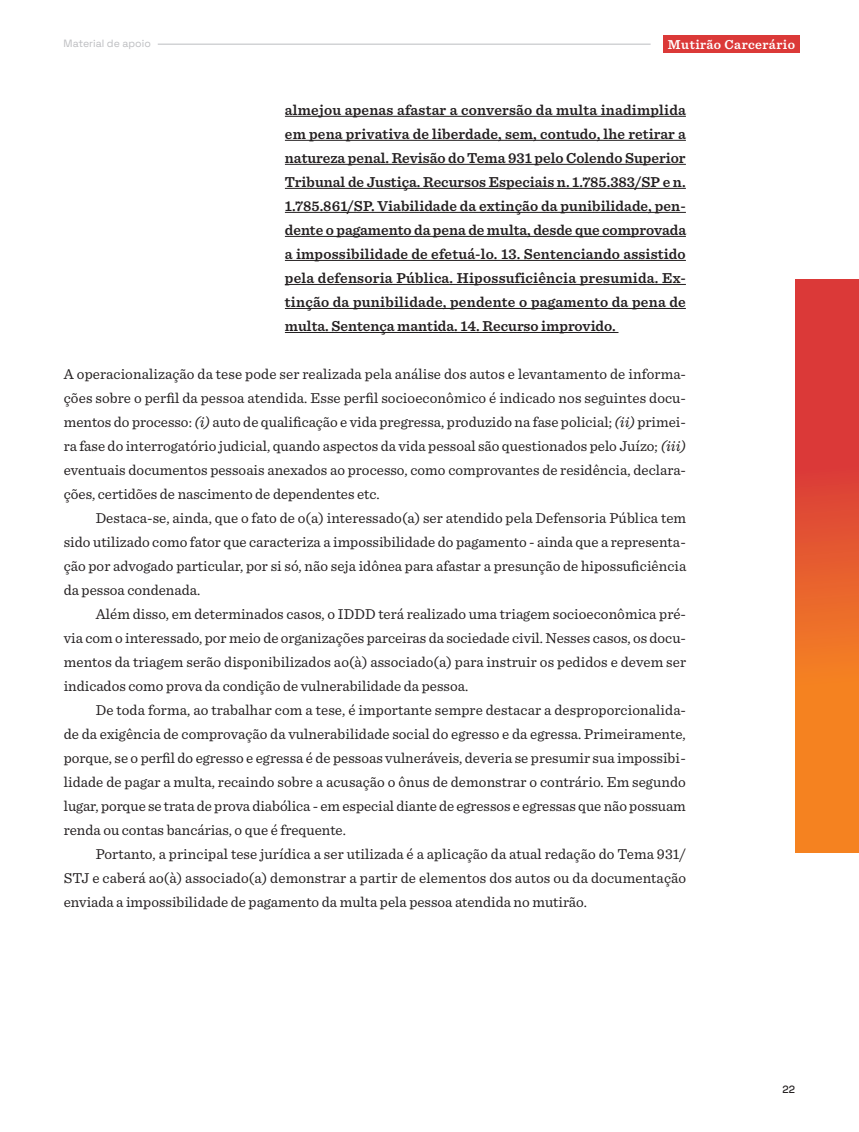
<style>
.page{position:relative;width:859px;height:1132px;background:#fff}
.page>*{position:absolute;margin:0;border:0;box-sizing:border-box;transform-origin:0 0}
._02_Texto_corrido_pa{font:15px/24px "Sentinel";color:#231f20;text-align:justify}
._000_notatxt{font:600 15px/24px "Sentinel";color:#231f20;text-align:justify}
._01_Texto_corrido_pr{font:15px/24px "Sentinel";color:#231f20;text-align:justify}
.t1{font:600 13.5px "Sentinel";letter-spacing:.035em;color:#fff}
.t2{font:300 10.5px "Space Grotesk";color:#bcbdc0}
.t3{font:300 10.5px "Space Grotesk";color:#231f20}
.s1{font-style:italic}
</style>
<div class="page">
<div style="left:663px;top:35px;width:137px;height:18px;background:#db3938"></div>
<hr style="left:158px;top:44px;width:493px;height:1px;background:#bcbdc0">
<svg style="left:795px;top:280px;width:64px;height:572px;background:#e75d2d"></svg>
<hr style="left:285px;top:116px;width:401px;height:1px;background:#231f20">
<hr style="left:285px;top:140px;width:401px;height:1px;background:#231f20">
<hr style="left:285px;top:164px;width:401px;height:1px;background:#231f20">
<hr style="left:285px;top:188px;width:401px;height:1px;background:#231f20">
<hr style="left:285px;top:212px;width:401px;height:1px;background:#231f20">
<hr style="left:285px;top:236px;width:401px;height:1px;background:#231f20">
<hr style="left:285px;top:260px;width:401px;height:1px;background:#231f20">
<hr style="left:285px;top:284px;width:401px;height:1px;background:#231f20">
<hr style="left:285px;top:308px;width:401px;height:1px;background:#231f20">
<hr style="left:285px;top:332px;width:333px;height:1px;background:#231f20">
<p class="t2" style="left:64px;top:35px;width:89px">Material de apoio</p>
<p class="t1" style="left:668px;top:34px;width:129px">Mutirão Carcerário</p>
<p class="_000_notatxt" style="left:285px;top:97px;width:403px">almejou apenas afastar a conversão da multa inadimplida em pena privativa de liberdade, sem, contudo, lhe retirar a natureza penal. Revisão do Tema 931 pelo Colendo Superior Tribunal de Justiça. Recursos Especiais n. 1.785.383/SP e n.<br>1.785.861/SP. Viabilidade da extinção da punibilidade, pen&shy;dente o pagamento da pena de multa, desde que comprovada a impossibilidade de efetuá-lo. 13. Sentenciando assistido pela defensoria Pública. Hipossuficiência presumida. Ex&shy;tinção da punibilidade, pendente o pagamento da pena de multa. Sentença mantida. 14. Recurso improvido.</p>
<p class="_01_Texto_corrido_pr" style="left:64px;top:361px;width:624px">A operacionalização da tese pode ser realizada pela análise dos autos e levantamento de informa&shy;ções sobre o perfil da pessoa atendida. Esse perfil socioeconômico é indicado nos seguintes docu&shy;mentos do processo: <span class="s1">(i)</span> auto de qualificação e vida pregressa, produzido na fase policial; <span class="s1">(ii)</span> primei&shy;ra fase do interrogatório judicial, quando aspectos da vida pessoal são questionados pelo Juízo; <span class="s1">(iii) </span>eventuais documentos pessoais anexados ao processo, como comprovantes de residência, declara&shy;ções, certidões de nascimento de dependentes etc.</p>
<p class="_02_Texto_corrido_pa" style="left:64px;top:505px;width:624px;text-indent:32px">Destaca-se, ainda, que o fato de o(a) interessado(a) ser atendido pela Defensoria Pública tem sido utilizado como fator que caracteriza a impossibilidade do pagamento - ainda que a representa&shy;ção por advogado particular, por si só, não seja idônea para afastar a presunção de hipossuficiência da pessoa condenada.</p>
<p class="_02_Texto_corrido_pa" style="left:64px;top:601px;width:624px;text-indent:32px">Além disso, em determinados casos, o IDDD terá realizado uma triagem socioeconômica pré&shy;via com o interessado, por meio de organizações parceiras da sociedade civil. Nesses casos, os docu&shy;mentos da triagem serão disponibilizados ao(à) associado(a) para instruir os pedidos e devem ser indicados como prova da condição de vulnerabilidade da pessoa.</p>
<p class="_02_Texto_corrido_pa" style="left:64px;top:697px;width:624px;text-indent:32px">De toda forma, ao trabalhar com a tese, é importante sempre destacar a desproporcionalida&shy;de da exigência de comprovação da vulnerabilidade social do egresso e da egressa. Primeiramente, porque, se o perfil do egresso e egressa é de pessoas vulneráveis, deveria se presumir sua impossibi&shy;lidade de pagar a multa, recaindo sobre a acusação o ônus de demonstrar o contrário. Em segundo lugar, porque se trata de prova diabólica - em especial diante de egressos e egressas que não possuam renda ou contas bancárias, o que é frequente.</p>
<p class="_02_Texto_corrido_pa" style="left:64px;top:841px;width:624px;text-indent:32px">Portanto, a principal tese jurídica a ser utilizada é a aplicação da atual redação do Tema 931/ STJ e caberá ao(à) associado(a) demonstrar a partir de elementos dos autos ou da documentação enviada a impossibilidade de pagamento da multa pela pessoa atendida no mutirão.</p>
<p class="t3" style="left:783px;top:1081px;width:14px">22</p>
</div>
